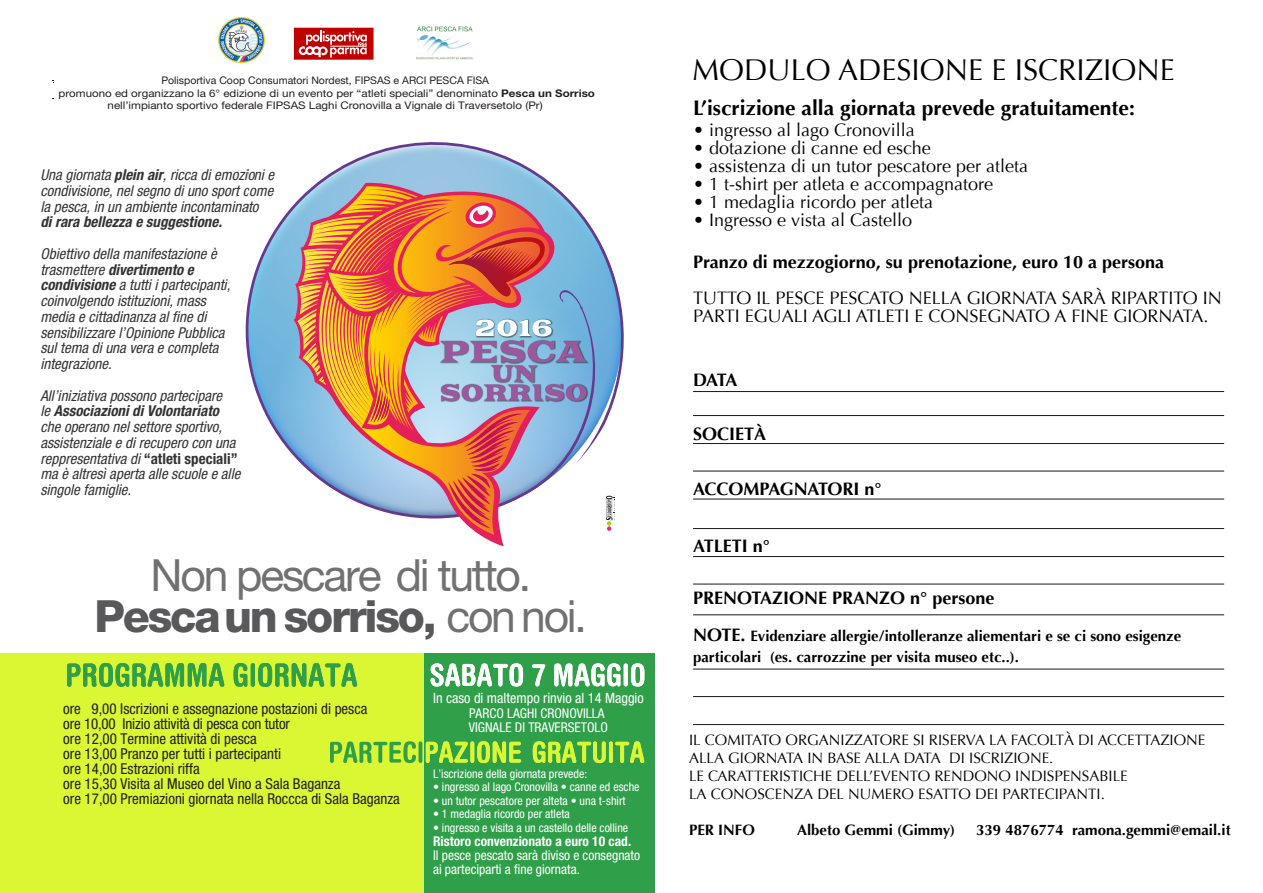
<style>
.page{position:relative;width:1263px;height:893px;background:#fff}
.page>*{position:absolute;margin:0;border:0;box-sizing:border-box;transform-origin:0 0}
.t1{font:44.4px/41px "Helvetica Neue LT Std";letter-spacing:-.05em;color:#727172;text-align:center}
.t2{font:30px "Optima";color:#000}
.t3{font:700 21px "Optima";color:#000}
.t4{font:18px/18px "Optima";color:#000}
.t5{font:700 18px "Optima";color:#000}
.t6{font:italic condensed 15px/15.8px "Helvetica Neue LT Std";color:#333}
.t7{font:condensed 15px/15px "Helvetica Neue LT Std";color:#221e20}
.t8{font:15px/18px "Optima";color:#000}
.t9{font:700 15px/21px "Optima";color:#000}
.t10{font:italic 700 condensed 15px "Helvetica Neue LT Std";color:#333}
.t11{font:condensed 14.25px "Helvetica Neue LT Std";color:#fff}
.t12{font:condensed 13.5px/14.2px "Helvetica Neue LT Std";color:#fff}
.t13{font:700 condensed 13.5px "Helvetica Neue LT Std";color:#fff}
.t14{font:condensed 12px "Helvetica Neue LT Std";color:#fff}
.t15{font:10.5px/12.6px "Helvetica Neue LT Std";color:#221e20;text-align:center}
.s1{font-weight:700}
.s2{font-weight:700;font-style:normal}
.s3{font-weight:800;color:#59595b}
.s4{font-size:18px}
</style>
<div class="page">
<div style="left:0;top:653px;width:427px;height:240px;background:#dbf734"></div>
<hr style="left:693px;top:415px;width:531px;height:1px;background:#1a171b">
<hr style="left:693px;top:391px;width:531px;height:1px;background:#1a171b">
<hr style="left:693px;top:443px;width:531px;height:1px;background:#1a171b">
<hr style="left:693px;top:471px;width:531px;height:1px;background:#1a171b">
<hr style="left:693px;top:499px;width:531px;height:1px;background:#1a171b">
<hr style="left:693px;top:528px;width:531px;height:1px;background:#1a171b">
<hr style="left:693px;top:556px;width:531px;height:1px;background:#1a171b">
<hr style="left:693px;top:584px;width:531px;height:1px;background:#1a171b">
<hr style="left:693px;top:614px;width:531px;height:1px;background:#1a171b">
<hr style="left:693px;top:669px;width:531px;height:1px;background:#1a171b">
<hr style="left:693px;top:696px;width:531px;height:1px;background:#1a171b">
<hr style="left:693px;top:724px;width:531px;height:1px;background:#1a171b">
<div style="left:424px;top:653px;width:230px;height:240px;background:#2fa049"></div>
<svg style="left:330px;top:741px;width:86px;height:22px"></svg>
<svg style="left:418px;top:741px;width:4px;height:22px"></svg>
<svg style="left:426px;top:741px;width:42px;height:22px"></svg>
<svg style="left:470px;top:741px;width:4px;height:22px"></svg>
<svg style="left:477px;top:741px;width:44px;height:22px"></svg>
<svg style="left:533px;top:741px;width:73px;height:22px"></svg>
<hr style="left:609px;top:741px;width:4px;height:22px;background:#dbf734;border-radius:2px">
<svg style="left:615px;top:741px;width:29px;height:22px"></svg>
<svg style="left:67px;top:663px;width:157px;height:24px"></svg>
<svg style="left:234px;top:663px;width:13px;height:24px"></svg>
<hr style="left:251px;top:663px;width:4px;height:24px;background:#2fa049;border-radius:2px">
<svg style="left:258px;top:663px;width:99px;height:24px"></svg>
<svg style="left:431px;top:663px;width:92px;height:23px"></svg>
<svg style="left:532px;top:664px;width:13px;height:22px"></svg>
<svg style="left:554px;top:663px;width:66px;height:23px"></svg>
<hr style="left:624px;top:663px;width:4px;height:23px;background:#fff;border-radius:2px">
<svg style="left:631px;top:663px;width:13px;height:23px"></svg>
<svg style="left:606px;top:519px;width:9px;height:12px"></svg>
<img style="left:416px;top:26px;width:57px;height:34px">
<img style="left:218px;top:17px;width:46px;height:46px">
<div style="left:294px;top:28px;width:79px;height:31px;background:#c10000"></div>
<svg style="left:299px;top:30px;width:68px;height:28px"></svg>
<svg style="left:245px;top:142px;width:379px;height:377px"></svg>
<svg style="left:294px;top:181px;width:264px;height:365px"></svg>
<svg style="left:370px;top:350px;width:20px;height:73px"></svg>
<svg style="left:448px;top:413px;width:74px;height:115px;background:#d77b74"></svg>
<img style="left:441px;top:384px;width:147px;height:19px">
<svg style="left:440px;top:319px;width:147px;height:82px;background:#96a4ca"></svg>
<svg style="left:448px;top:200px;width:106px;height:97px;background:#d2684f"></svg>
<p class="t15" style="left:59px;top:74px;width:538px">Polisportiva Coop Consumatori Nordest, FIPSAS e ARCI PESCA FISA<br>promuono ed organizzano la 6° edizione di un evento per “atleti speciali” denominato <span class="s1">Pesca un Sorriso </span>nell’impianto sportivo federale FIPSAS Laghi Cronovilla a Vignale di Traversetolo (Pr)</p>
<p class="t6" style="left:40px;top:167px;width:235px;text-align:justify">Una giornata <span class="s1">plein air</span>, ricca di emozioni e condivisione, nel segno di uno sport come la pesca, in un ambiente incontaminato</p>
<p class="t10" style="left:40px;top:213px;width:183px">di rara bellezza e suggestione.</p>
<p class="t6" style="left:40px;top:246px;width:191px">Obiettivo della manifestazione è trasmettere <span class="s1">divertimento e condivisione</span> a tutti i partecipanti, coinvolgendo istituzioni, mass media e cittadinanza al fine di sensibilizzare l’Opinione Pubblica sul tema di una vera e completa integrazione.</p>
<p class="t6" style="left:40px;top:388px;width:201px">All’iniziativa possono partecipare<br>le <span class="s1">Associazioni di Volontariato </span>che operano nel settore sportivo, assistenziale e di recupero con una reppresentativa di <span class="s2">“atleti speciali” </span>ma è altresì aperta alle scuole e alle singole famiglie.</p>
<h1 class="t1" style="left:95px;top:554px;width:494px">Non pescare di tutto.<br><span class="s3">Pescaun sorriso,</span> con noi.</h1>
<p class="t7" style="left:63px;top:701px;width:338px">ore 9,00 Iscrizioni e assegnazione postazioni di pesca<br>ore 10,00 Inizio attività di pesca con tutor<br>ore 12,00 Termine attività di pesca<br>ore 13,00 Pranzo per tutti i partecipanti<br>ore 14,00 Estrazioni riffa<br>ore 15,30 Visita al Museo del Vino a Sala Baganza<br>ore 17,00 Premiazioni giornata nella Roccca di Sala Baganza</p>
<p class="t11" style="left:433px;top:690px;width:212px">In caso di maltempo rinvio al 14 Maggio</p>
<p class="t12" style="left:469px;top:705px;width:141px">PARCO LAGHI CRONOVILLA<br>VIGNALE DI TRAVERSETOLO</p>
<p class="t14" style="left:433px;top:766px;width:156px">L’iscrizione della giornata prevede:</p>
<p class="t14" style="left:433px;top:780px;width:208px">• ingresso al lago Cronovilla • canne ed esche</p>
<p class="t14" style="left:433px;top:793px;width:194px">• un tutor pescatore per alteta • una t-shirt</p>
<p class="t14" style="left:433px;top:807px;width:138px">• 1 medaglia ricordo per atleta</p>
<p class="t14" style="left:433px;top:820px;width:197px">• ingresso e visita a un castello delle colline</p>
<p class="t13" style="left:433px;top:833px;width:200px">Ristoro convenzionato a euro 10 cad.</p>
<p class="t12" style="left:433px;top:848px;width:209px">Il pesce pescato sarà diviso e consegnato ai parteciparti a fine giornata.</p>
<h2 class="t2" style="left:692px;top:52px;width:484px">MODULO ADESIONE E ISCRIZIONE</h2>
<h3 class="t3" style="left:693px;top:96px;width:443px">L’iscrizione alla giornata prevede gratuitamente:</h3>
<p class="t4" style="left:693px;top:121px;width:223px">• ingresso al lago Cronovilla</p>
<p class="t4" style="left:693px;top:139px;width:239px">• dotazione di canne ed esche</p>
<p class="t4" style="left:693px;top:157px;width:337px">• assistenza di un tutor pescatore per atleta</p>
<p class="t4" style="left:693px;top:175px;width:301px">• 1 t-shirt per atleta e accompagnatore</p>
<p class="t4" style="left:693px;top:193px;width:241px">• 1 medaglia ricordo per atleta</p>
<p class="t4" style="left:693px;top:211px;width:220px">• Ingresso e vista al Castello</p>
<p class="t5" style="left:693px;top:252px;width:473px">Pranzo di mezzogiorno, su prenotazione, euro 10 a persona</p>
<p class="t4" style="left:693px;top:289px;width:530px">TUTTO IL PESCE PESCATO NELLA GIORNATA SARÀ RIPARTITO IN<br>PARTI EGUALI AGLI ATLETI E CONSEGNATO A FINE GIORNATA.</p>
<p class="t5" style="left:693px;top:369px;width:46px">DATA</p>
<p class="t5" style="left:693px;top:423px;width:75px">SOCIETÀ</p>
<p class="t5" style="left:693px;top:478px;width:190px">ACCOMPAGNATORI n°</p>
<p class="t5" style="left:693px;top:535px;width:78px">ATLETI n°</p>
<p class="t5" style="left:693px;top:587px;width:303px">PRENOTAZIONE PRANZO n° persone</p>
<p class="t9" style="left:693px;top:626px;width:490px"><span class="s4">NOTE.</span> Evidenziare allergie/intolleranze aliementari e se ci sono esigenze particolari (es. carrozzine per visita museo etc..).</p>
<p class="t8" style="left:689px;top:731px;width:518px">IL COMITATO ORGANIZZATORE SI RISERVA LA FACOLTÀ DI ACCETTAZIONE ALLA GIORNATA IN BASE ALLA DATA DI ISCRIZIONE.<br>LE CARATTERISTICHE DELL’EVENTO RENDONO INDISPENSABILE<br>LA CONOSCENZA DEL NUMERO ESATTO DEI PARTECIPANTI.</p>
<p class="t9" style="left:689px;top:820px;width:67px">PER INFO</p>
<p class="t9" style="left:797px;top:820px;width:160px">Albeto Gemmi (Gimmy)</p>
<p class="t9" style="left:976px;top:820px;width:256px">339 4876774 ramona.gemmi@email.it</p>
</div>
